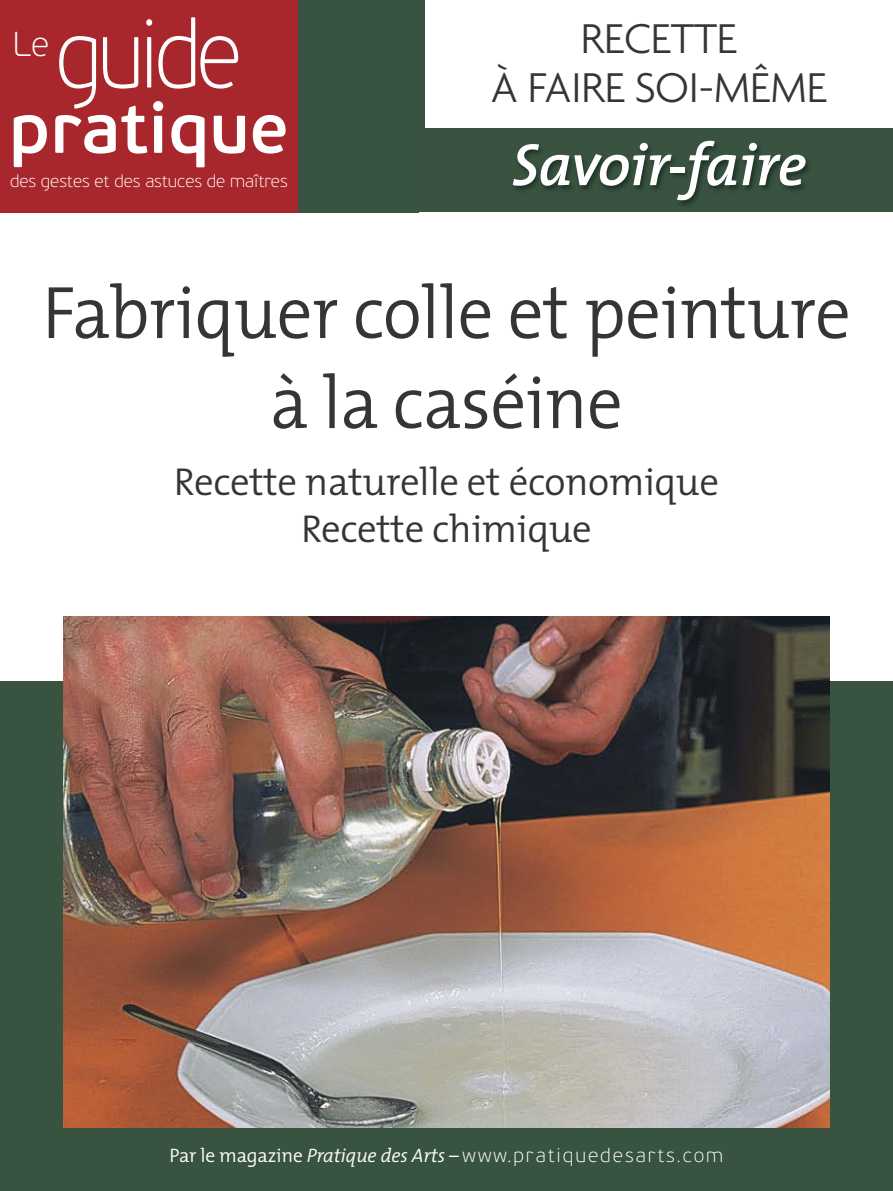
<style>
.page{position:relative;width:893px;height:1191px;background:#38533f}
.page>*{position:absolute;margin:0;border:0;box-sizing:border-box;transform-origin:0 0}
.t1{font:100 96px "PF Beau Sans Pro";letter-spacing:-.05em;color:#fff;scale:.9 1}
.t2{font:300 75px/90px "The Mix";letter-spacing:-.01em;color:#353535;text-align:center;scale:.95 1}
.t3{font:600 70.5px "PF Beau Sans Pro";color:#fff}
.t4{font:italic 600 60px "The Mix";letter-spacing:-.01em;color:#fff}
.t5{font:300 45px/49.5px "Agenda";letter-spacing:-.01em;color:#353535;text-align:center}
.t6{font:300 39px/46.8px "The Mix";letter-spacing:-.01em;color:#353535;text-align:center}
.t7{font:100 34.5px "PF Beau Sans Pro";color:#fff}
.t8{font:100 19.5px "PF Beau Sans Pro";letter-spacing:.1em;color:#fff}
.t9{font:100 17.25px "PF Beau Sans Pro";color:#fff}
.s1{font-family:"The Mix";font-weight:300}
.s2{font-family:"The Mix";font-weight:300;font-style:italic}
</style>
<div class="page">
<div style="left:0;top:213px;width:893px;height:467px;background:#fff"></div>
<img style="left:64px;top:617px;width:765px;height:510px">
<div style="left:425px;top:0;width:468px;height:116px;background:#fff"></div>
<div style="left:0;top:0;width:298px;height:213px;background:#a8272c"></div>
<img style="left:420px;top:116px;width:473px;height:97px">
<h1 class="t1" style="left:55px;top:16px;width:209px">guide</h1>
<h3 class="t7" style="left:13px;top:30px;width:38px">Le</h3>
<h3 class="t3" style="left:9px;top:101px;width:281px">pratique</h3>
<p class="t9" style="left:10px;top:174px;width:279px">des gestes et des astuces de maîtres</p>
<h3 class="t5" style="left:491px;top:13px;width:338px">RECETTE<br>À FAIRE SOI-MÊME</h3>
<h3 class="t4" style="left:512px;top:141px;width:296px">Savoir-faire</h3>
<h2 class="t2" style="left:42px;top:275px;width:853px">Fabriquer colle et peinture à la caséine</h2>
<h3 class="t6" style="left:174px;top:462px;width:547px">Recette naturelle et économique<br>Recette chimique</h3>
<p class="t8" style="left:170px;top:1147px;width:555px"><span class="s1">Par le magazine</span> <span class="s2">Pratique des Arts –</span> www.pratiquedesarts.com</p>
</div>
